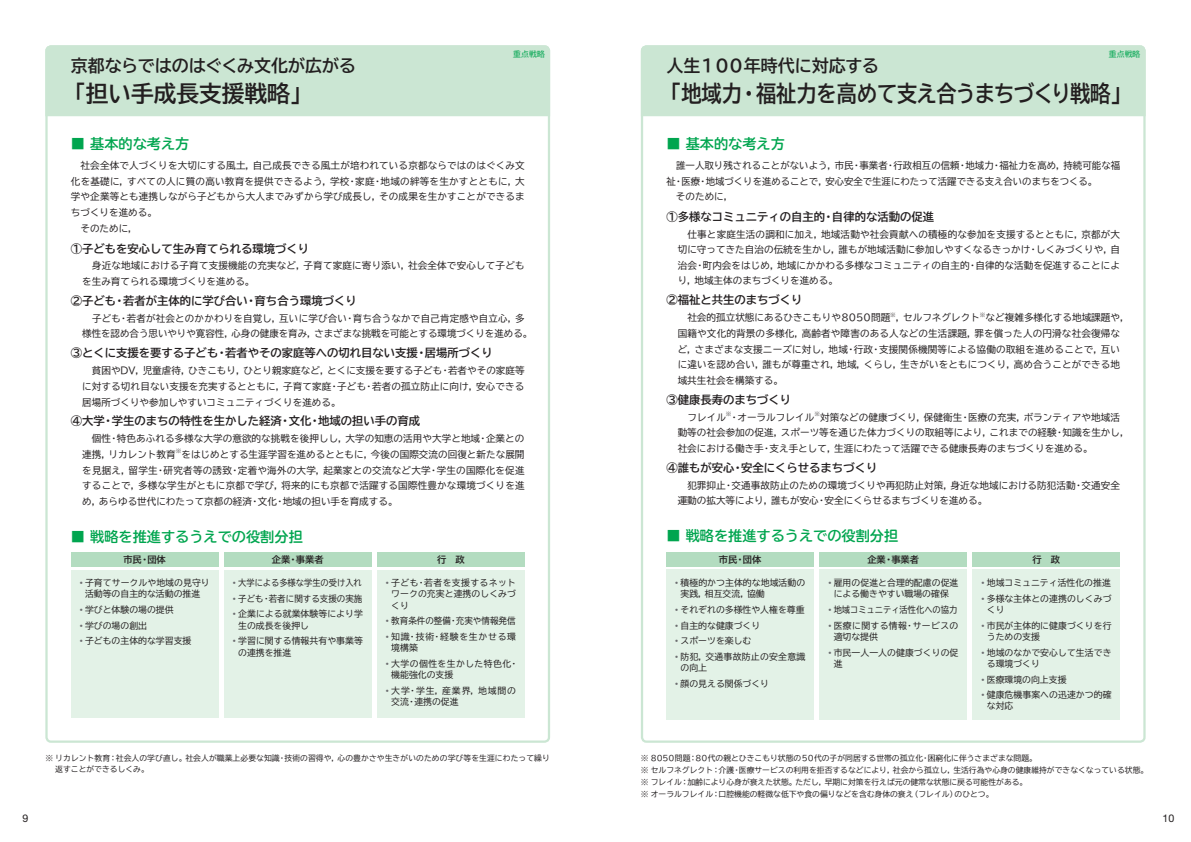
<style>
.page{position:relative;width:1191px;height:842px;background:#fff}
.page>*{position:absolute;margin:0;border:0;box-sizing:border-box;transform-origin:0 0}
.t1{font:700 22.7px "TBUD Go Std";color:#231f20}
.t2{font:700 17px "TBUD Go Std";color:#231f20}
.t3{font:700 14.2px "TBUDR Go Std";color:#00a54f}
.t4{font:700 11.3px "TBUD Go Std";color:#231f20}
.t5{font:10.6px "Helvetica Neue LT Std";color:#231f20}
.t6{font:9.6px/15.6px "TBUD Go Std";letter-spacing:.005em;color:#231f20}
.t7{font:700 9.2px "TBUD Go Std";color:#231f20}
.t8{font:8.9px/11.3px "TBUD Go Std";color:#231f20}
.t9{font:8.9px "TBUD Go Std";color:#231f20;scale:.93 1}
.t10{font:8.9px "TBUD Go Std";color:#231f20;scale:.96 1}
.t11{font:8.9px/11.3px "TBUD Go Std";letter-spacing:.1em;color:#231f20}
.t12{font:8.9px/11.3px "TBUD Go Std";letter-spacing:.045em;color:#231f20}
.t13{font:8.9px/11.3px "TBUD Go Std";letter-spacing:.04em;color:#231f20}
.t14{font:8.9px/11.3px "TBUD Go Std";letter-spacing:.025em;color:#231f20}
.t15{font:8.9px/11.3px "TBUD Go Std";letter-spacing:.08em;color:#231f20}
.t16{font:7.8px/12px "TBUD Go Std";color:#231f20}
.t17{font:7.8px "TBUD Go Std";letter-spacing:.02em;color:#00a54f}
.t18{font:5.6px "TBUD Go Std";color:#231f20}
.s1{color:#6c6d70}
</style>
<div class="page">
<div style="left:640px;top:45px;width:506px;height:72px;background:#cbe6d3"></div>
<div style="left:45px;top:45px;width:506px;height:72px;background:#cbe6d3"></div>
<div style="left:666px;top:570px;width:148px;height:150px;background:#e3f2e7"></div>
<div style="left:71px;top:570px;width:147px;height:147px;background:#e3f2e7"></div>
<div style="left:666px;top:553px;width:148px;height:14px;background:#b3dcc0"></div>
<div style="left:71px;top:553px;width:147px;height:14px;background:#b3dcc0"></div>
<div style="left:819px;top:570px;width:148px;height:150px;background:#e3f2e7"></div>
<div style="left:224px;top:570px;width:147px;height:147px;background:#e3f2e7"></div>
<div style="left:819px;top:553px;width:148px;height:14px;background:#b3dcc0"></div>
<div style="left:224px;top:553px;width:147px;height:14px;background:#b3dcc0"></div>
<div style="left:972px;top:570px;width:148px;height:150px;background:#e3f2e7"></div>
<div style="left:377px;top:570px;width:147px;height:147px;background:#e3f2e7"></div>
<div style="left:972px;top:553px;width:148px;height:14px;background:#b3dcc0"></div>
<div style="left:377px;top:553px;width:147px;height:14px;background:#b3dcc0"></div>
<h2 class="t2" style="left:71px;top:51px;width:286px">京都ならではのはぐくみ文化が広がる</h2>
<h1 class="t1" style="left:63px;top:75px;width:251px">「担い手成長支援戦略」</h1>
<p class="t17" style="left:513px;top:48px;width:33px">重点戦略</p>
<p class="t17" style="left:1108px;top:48px;width:33px">重点戦略</p>
<h2 class="t2" style="left:666px;top:51px;width:214px">人生100年時代に対応する</h2>
<h1 class="t1" style="left:658px;top:75px;width:476px">「地域力・福祉力を高めて支え合うまちづくり戦略」</h1>
<h3 class="t3" style="left:71px;top:132px;width:120px">■ 基本的な考え方</h3>
<p class="t6" style="left:71px;top:158px;width:455px">　社会全体で人づくりを大切にする風土，自己成長できる風土が培われている京都ならではのはぐくみ文化を基礎に，すべての人に質の高い教育を提供できるよう，学校・家庭・地域の絆等を生かすとともに，大学や企業等とも連携しながら子どもから大人までみずから学び成長し，その成果を生かすことができるまちづくりを進める。<br>　そのために，</p>
<p class="t4" style="left:71px;top:239px;width:240px">①子どもを安心して生み育てられる環境づくり</p>
<p class="t6" style="left:82px;top:258px;width:444px">　身近な地域における子育て支援機能の充実など，子育て家庭に寄り添い，社会全体で安心して子どもを生み育てられる環境づくりを進める。</p>
<p class="t4" style="left:71px;top:291px;width:287px">②子ども・若者が主体的に学び合い・育ち合う環境づくり</p>
<p class="t6" style="left:82px;top:310px;width:451px;text-align:center">子ども・若者が社会とのかかわりを自覚し，互いに学び合い・育ち合うなかで自己肯定感や自立心，多<br>様性を認め合う思いやりや寛容性，心身の健康を育み，さまざまな挑戦を可能とする環境づくりを進める。</p>
<p class="t4" style="left:71px;top:344px;width:423px">③とくに支援を要する子ども・若者やその家庭等への切れ目ない支援・居場所づくり</p>
<p class="t6" style="left:82px;top:363px;width:444px;text-align:justify">　貧困やDV，児童虐待，ひきこもり，ひとり親家庭など，とくに支援を要する子ども・若者やその家庭等に対する切れ目ない支援を充実するとともに，子育て家庭・子ども・若者の孤立防止に向け，安心できる居場所づくりや参加しやすいコミュニティづくりを進める。</p>
<p class="t4" style="left:71px;top:412px;width:351px">④大学・学生のまちの特性を生かした経済・文化・地域の担い手の育成</p>
<p class="t6" style="left:82px;top:431px;width:444px">　個性・特色あふれる多様な大学の意欲的な挑戦を後押しし，大学の知恵の活用や大学と地域・企業との連携，リカレント教育</p>
<p class="t18" style="left:176px;top:446px;width:7px">※</p>
<p class="t6" style="left:82px;top:446px;width:444px;text-align:justify;text-indent:99px">をはじめとする生涯学習を進めるとともに，今後の国際交流の回復と新たな展開を見据え，留学生・研究者等の誘致・定着や海外の大学，起業家との交流など大学・学生の国際化を促進することで，多様な学生がともに京都で学び，将来的にも京都で活躍する国際性豊かな環境づくりを進め，あらゆる世代にわたって京都の経済・文化・地域の担い手を育成する。</p>
<h3 class="t3" style="left:71px;top:525px;width:233px">■ 戦略を推進するうえでの役割分担</h3>
<h3 class="t3" style="left:666px;top:132px;width:120px">■ 基本的な考え方</h3>
<p class="t6" style="left:666px;top:158px;width:455px;text-indent:10px">誰一人取り残されることがないよう，市民・事業者・行政相互の信頼・地域力・福祉力を高め，持続可能な福祉・医療・地域づくりを進めることで，安心安全で生涯にわたって活躍できる支え合いのまちをつくる。<br>　そのために，</p>
<p class="t4" style="left:666px;top:207px;width:269px">①多様なコミュニティの自主的・自律的な活動の促進</p>
<p class="t6" style="left:677px;top:226px;width:444px;text-align:justify">　仕事と家庭生活の調和に加え，地域活動や社会貢献への積極的な参加を支援するとともに，京都が大切に守ってきた自治の伝統を生かし，誰もが地域活動に参加しやすくなるきっかけ・しくみづくりや，自治会・町内会をはじめ，地域にかかわる多様なコミュニティの自主的・自律的な活動を促進することにより，地域主体のまちづくりを進める。</p>
<p class="t4" style="left:666px;top:291px;width:138px">②福祉と共生のまちづくり</p>
<p class="t6" style="left:677px;top:310px;width:214px">　社会的孤立状態にあるひきこもりや8050問題</p>
<p class="t18" style="left:890px;top:310px;width:7px">※</p>
<p class="t6" style="left:896px;top:310px;width:86px">，セルフネグレクト</p>
<p class="t18" style="left:980px;top:310px;width:7px">※</p>
<p class="t6" style="left:677px;top:310px;width:453px;text-indent:308px">など複雑多様化する地域課題や，国籍や文化的背景の多様化，高齢者や障害のある人などの生活課題，罪を償った人の円滑な社会復帰など，さまざまな支援ニーズに対し，地域・行政・支援関係機関等による協働の取組を進めることで，互いに違いを認め合い，誰もが尊重され，地域，くらし，生きがいをともにつくり，高め合うことができる地域共生社会を構築する。</p>
<p class="t4" style="left:666px;top:390px;width:126px">③健康長寿のまちづくり</p>
<p class="t6" style="left:677px;top:409px;width:138px">　フレイル・オーラルフレイル</p>
<p class="t18" style="left:726px;top:409px;width:7px">※</p>
<p class="t18" style="left:814px;top:409px;width:7px">※</p>
<p class="t6" style="left:677px;top:409px;width:453px;text-indent:142px">対策などの健康づくり，保健衛生・医療の充実，ボランティアや地域活動等の社会参加の促進，スポーツ等を通じた体力づくりの取組等により，これまでの経験・知識を生かし，社会における働き手・支え手として，生涯にわたって活躍できる健康長寿のまちづくりを進める。</p>
<p class="t4" style="left:666px;top:458px;width:212px">④誰もが安心・安全にくらせるまちづくり</p>
<p class="t6" style="left:677px;top:477px;width:444px">　犯罪抑止・交通事故防止のための環境づくりや再犯防止対策，身近な地域における防犯活動・交通安全運動の拡大等により，誰もが安心・安全にくらせるまちづくりを進める。</p>
<h3 class="t3" style="left:666px;top:524px;width:233px">■ 戦略を推進するうえでの役割分担</h3>
<p class="t7" style="left:123px;top:552px;width:44px">市民・団体</p>
<p class="t7" style="left:719px;top:552px;width:44px">市民・団体</p>
<p class="t7" style="left:272px;top:552px;width:53px">企業・事業者</p>
<p class="t7" style="left:867px;top:552px;width:53px">企業・事業者</p>
<p class="t7" style="left:437px;top:552px;width:29px">行　政</p>
<p class="t7" style="left:1032px;top:552px;width:29px">行　政</p>
<p class="t8" style="left:79px;top:577px;width:132px;text-align:center"><span class="s1">•</span> 子育てサークルや地域の見守り活動等の自主的な活動の推進</p>
<p class="t8" style="left:79px;top:604px;width:96px"><span class="s1">•</span> 学びと体験の場の提供</p>
<p class="t8" style="left:79px;top:619px;width:69px"><span class="s1">•</span> 学びの場の創出</p>
<p class="t8" style="left:79px;top:635px;width:113px"><span class="s1">•</span> 子どもの主体的な学習支援</p>
<p class="t9" style="left:232px;top:575px;width:140px"><span class="s1">•</span> 大学による多様な学生の受け入れ</p>
<p class="t10" style="left:232px;top:591px;width:137px"><span class="s1">•</span> 子ども・若者に関する支援の実施</p>
<p class="t8" style="left:238px;top:608px;width:126px;text-indent:-6px"><span class="s1">•</span> 企業による就業体験等により学生の成長を後押し</p>
<p class="t8" style="left:238px;top:635px;width:126px;text-indent:-6px"><span class="s1">•</span> 学習に関する情報共有や事業等の連携を推進</p>
<p class="t8" style="left:391px;top:577px;width:126px;text-align:justify;text-indent:-6px"><span class="s1">•</span> 子ども・若者を支援するネットワークの充実と連携のしくみづくり</p>
<p class="t10" style="left:386px;top:614px;width:137px"><span class="s1">•</span> 教育条件の整備・充実や情報発信</p>
<p class="t15" style="left:391px;top:631px;width:126px;text-indent:-6px"><span class="s1">•</span> 知識・技術・経験を生かせる環境構築</p>
<p class="t12" style="left:391px;top:658px;width:128px;text-indent:-6px"><span class="s1">•</span> 大学の個性を生かした特色化・機能強化の支援</p>
<p class="t11" style="left:391px;top:685px;width:126px;text-indent:-6px"><span class="s1">•</span> 大学・学生，産業界，地域間の交流・連携の促進</p>
<p class="t16" style="left:55px;top:753px;width:496px;line-height:10.6px;text-indent:-10px">※ リカレント教育：社会人の学び直し。社会人が職業上必要な知識・技術の習得や，心の豊かさや生きがいのための学び等を生涯にわたって繰り返すことができるしくみ。</p>
<p class="t8" style="left:680px;top:577px;width:126px;text-indent:-6px"><span class="s1">•</span> 積極的かつ主体的な地域活動の実践，相互交流，協働</p>
<p class="t8" style="left:675px;top:604px;width:131px"><span class="s1">•</span> それぞれの多様性や人権を尊重</p>
<p class="t8" style="left:675px;top:619px;width:87px"><span class="s1">•</span> 自主的な健康づくり</p>
<p class="t8" style="left:675px;top:635px;width:78px"><span class="s1">•</span> スポーツを楽しむ</p>
<p class="t14" style="left:680px;top:651px;width:126px;text-indent:-6px"><span class="s1">•</span> 防犯，交通事故防止の安全意識の向上</p>
<p class="t8" style="left:675px;top:678px;width:96px"><span class="s1">•</span> 顔の見える関係づくり</p>
<p class="t8" style="left:828px;top:577px;width:132px;text-align:center"><span class="s1">•</span> 雇用の促進と合理的配慮の促進による働きやすい職場の確保</p>
<p class="t9" style="left:828px;top:602px;width:140px"><span class="s1">•</span> 地域コミュニティ活性化への協力</p>
<p class="t13" style="left:833px;top:619px;width:126px;text-indent:-6px"><span class="s1">•</span> 医療に関する情報・サービスの適切な提供</p>
<p class="t8" style="left:833px;top:646px;width:126px;text-indent:-6px"><span class="s1">•</span> 市民一人一人の健康づくりの促進</p>
<p class="t8" style="left:981px;top:577px;width:131px"><span class="s1">•</span> 地域コミュニティ活性化の推進</p>
<p class="t8" style="left:986px;top:593px;width:126px;text-indent:-6px"><span class="s1">•</span> 多様な主体との連携のしくみづくり</p>
<p class="t8" style="left:986px;top:619px;width:126px;text-indent:-6px"><span class="s1">•</span> 市民が主体的に健康づくりを行うための支援</p>
<p class="t8" style="left:986px;top:646px;width:126px;text-indent:-6px"><span class="s1">•</span> 地域のなかで安心して生活できる環境づくり</p>
<p class="t8" style="left:981px;top:673px;width:87px"><span class="s1">•</span> 医療環境の向上支援</p>
<p class="t8" style="left:986px;top:689px;width:126px;text-indent:-6px"><span class="s1">•</span> 健康危機事案への迅速かつ的確な対応</p>
<p class="t16" style="left:641px;top:752px;width:509px">※ 8050問題：80代の親とひきこもり状態の50代の子が同居する世帯の孤立化・困窮化に伴うさまざまな問題。<br>※ セルフネグレクト：介護・医療サービスの利用を拒否するなどにより，社会から孤立し，生活行為や心身の健康維持ができなくなっている状態。※ フレイル：加齢により心身が衰えた状態。ただし，早期に対策を行えば元の健常な状態に戻る可能性がある。<br>※ オーラルフレイル：口腔機能の軽微な低下や食の偏りなどを含む身体の衰え（フレイル）のひとつ。</p>
<p class="t5" style="left:22px;top:812px;width:7px">9</p>
<p class="t5" style="left:1162px;top:812px;width:13px">10</p>
</div>
